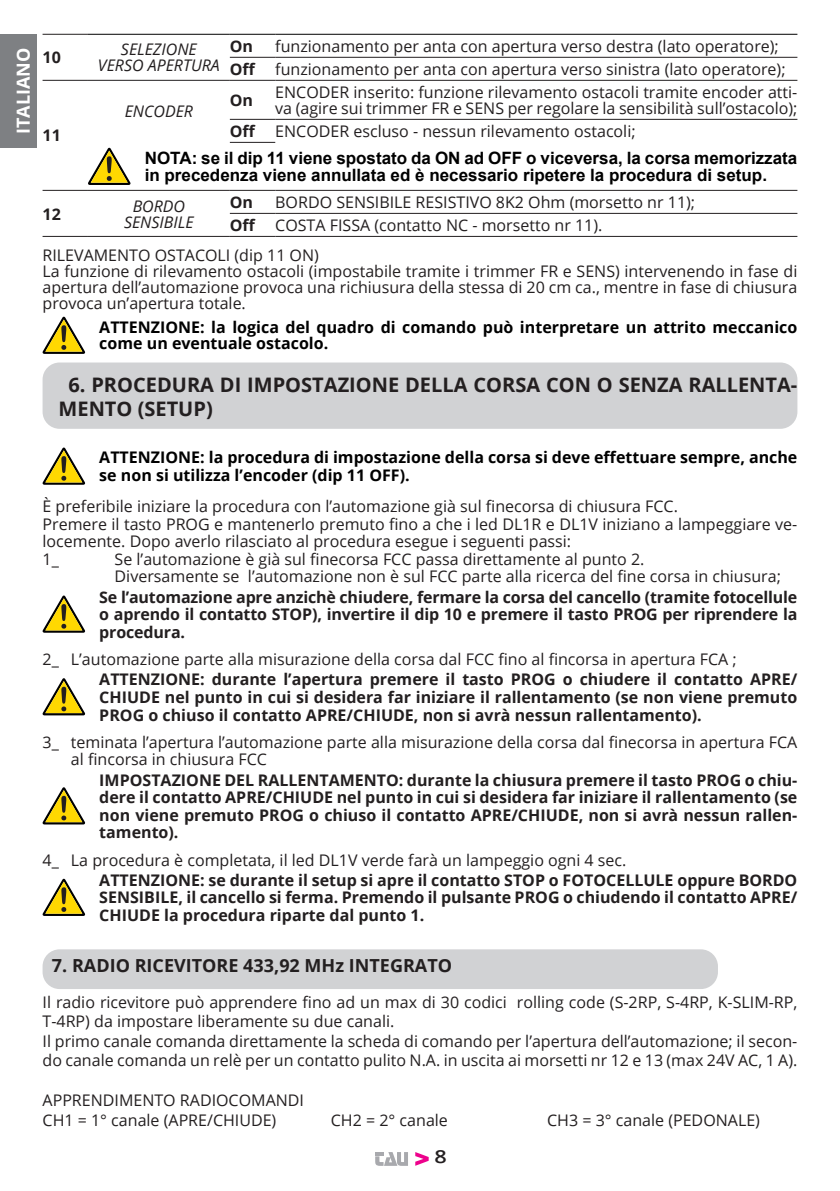
<style>
.page{position:relative;width:840px;height:1191px;background:#fff}
.page>*{position:absolute;margin:0;border:0;box-sizing:border-box;transform-origin:0 0}
.Testo{font:700 20px/24px "Open Sans";color:#231f20}
.Titolo_cap{font:700 18px "Open Sans";color:#231f20}
.t1{font:700 18px "Open Sans";color:#fff}
.t2{font:600 18px "Open Sans";color:#231f20;scale:1.2 1}
.Collegamenti-1{font:700 17px/17.8px "Arial";color:#000}
.Titolo_cap-2{font:16px/17.6px "Open Sans";color:#231f20}
.Corpo_testo{font:700 16px/17.6px "Open Sans";color:#231f20;text-align:justify}
.Stacco_5{font:16px/16px "Open Sans";color:#231f20}
.Stacco10{font:16px/17.6px "Open Sans";color:#231f20}
.Corpo_testo-2{font:16px/16px "Open Sans";color:#231f20;text-align:justify}
.Corpo_testo-3{font:700 16px/16px "Open Sans";color:#000}
.Titolo_cap-3{font:700 16px/17.6px "Open Sans";letter-spacing:-.01em;color:#231f20;text-align:justify}
.Rientro{font:italic 16px "Open Sans";color:#231f20}
.Rientro-2{font:700 16px "Open Sans";color:#231f20}
</style>
<div class="page">
<svg style="left:415px;top:1152px;width:13px;height:13px"></svg>
<svg style="left:375px;top:1152px;width:33px;height:13px"></svg>
<hr style="left:43px;top:236px;width:45px;height:1px;background:#231f20">
<hr style="left:88px;top:236px;width:142px;height:1px;background:#231f20">
<hr style="left:43px;top:34px;width:45px;height:1px;background:#231f20">
<hr style="left:230px;top:80px;width:45px;height:1px;background:#231f20">
<hr style="left:230px;top:190px;width:45px;height:1px;background:#231f20">
<hr style="left:43px;top:80px;width:45px;height:1px;background:#231f20">
<hr style="left:88px;top:80px;width:142px;height:1px;background:#231f20">
<hr style="left:43px;top:190px;width:45px;height:1px;background:#231f20">
<hr style="left:88px;top:190px;width:142px;height:1px;background:#231f20">
<hr style="left:275px;top:80px;width:522px;height:1px;background:#231f20">
<hr style="left:275px;top:119px;width:522px;height:1px;background:#231f20">
<hr style="left:275px;top:190px;width:522px;height:1px;background:#231f20">
<hr style="left:275px;top:213px;width:522px;height:1px;background:#231f20">
<hr style="left:230px;top:236px;width:45px;height:1px;background:#231f20">
<hr style="left:275px;top:236px;width:522px;height:1px;background:#231f20">
<hr style="left:230px;top:57px;width:45px;height:1px;background:#231f20">
<hr style="left:275px;top:57px;width:522px;height:1px;background:#231f20">
<hr style="left:230px;top:119px;width:45px;height:1px;background:#231f20">
<hr style="left:230px;top:213px;width:45px;height:1px;background:#231f20">
<hr style="left:88px;top:34px;width:142px;height:1px;background:#000">
<hr style="left:230px;top:34px;width:45px;height:1px;background:#000">
<hr style="left:275px;top:34px;width:522px;height:1px;background:#000">
<hr style="left:230px;top:142px;width:45px;height:1px;background:#231f20">
<svg style="left:88px;top:148px;width:42px;height:37px"></svg>
<svg style="left:43px;top:317px;width:42px;height:37px"></svg>
<div style="left:43px;top:362px;width:754px;height:67px;background:#d1d2d4;border-radius:17px"></div>
<svg style="left:43px;top:447px;width:42px;height:38px"></svg>
<svg style="left:43px;top:595px;width:42px;height:37px"></svg>
<svg style="left:43px;top:678px;width:42px;height:37px"></svg>
<svg style="left:43px;top:787px;width:42px;height:37px"></svg>
<svg style="left:43px;top:878px;width:42px;height:38px"></svg>
<div style="left:43px;top:949px;width:674px;height:40px;background:#d1d2d4;border-radius:17px"></div>
<div style="left:0;top:34px;width:37px;height:113px;background:#7e8083"></div>
<p class="t1" style="left:11px;top:134px;width:88px;rotate:-90deg">ITALIANO</p>
<p class="Rientro-2" style="left:43px;top:46px;width:20px">10</p>
<p class="Rientro-2" style="left:43px;top:124px;width:20px">11</p>
<p class="Rientro" style="left:121px;top:39px;width:77px">SELEZIONE</p>
<p class="Rientro" style="left:98px;top:55px;width:123px">VERSO APERTURA</p>
<p class="Rientro-2" style="left:230px;top:35px;width:25px">On</p>
<p class="Stacco_5" style="left:275px;top:38px;width:505px">funzionamento per anta con apertura verso destra (lato operatore);</p>
<p class="Rientro-2" style="left:230px;top:58px;width:27px">Off</p>
<p class="Stacco_5" style="left:275px;top:61px;width:511px">funzionamento per anta con apertura verso sinistra (lato operatore);</p>
<p class="Rientro-2" style="left:230px;top:89px;width:25px">On</p>
<p class="Stacco_5" style="left:275px;top:84px;width:523px">ENCODER inserito: funzione rilevamento ostacoli tramite encoder atti&shy;va (agire sui trimmer FR e SENS per regolare la sensibilità sull’ostacolo);</p>
<p class="Rientro-2" style="left:230px;top:120px;width:27px">Off</p>
<p class="Stacco_5" style="left:275px;top:123px;width:362px">ENCODER escluso - nessun rilevamento ostacoli;</p>
<p class="Collegamenti-1" style="left:145px;top:149px;width:653px">NOTA: se il dip 11 viene spostato da ON ad OFF o viceversa, la corsa memorizzata in precedenza viene annullata ed è necessario ripetere la procedura di setup.</p>
<p class="Rientro" style="left:125px;top:101px;width:70px">ENCODER</p>
<p class="Rientro-2" style="left:230px;top:191px;width:25px">On</p>
<p class="Stacco_5" style="left:275px;top:194px;width:421px">BORDO SENSIBILE RESISTIVO 8K2 Ohm (morsetto nr 11);</p>
<p class="Rientro-2" style="left:230px;top:214px;width:27px">Off</p>
<p class="Stacco_5" style="left:275px;top:217px;width:328px">COSTA FISSA (contatto NC - morsetto nr 11).</p>
<p class="Corpo_testo-2" style="left:43px;top:246px;width:278px">RILEVAMENTO OSTACOLI (dip 11 ON)</p>
<p class="Corpo_testo-2" style="left:43px;top:262px;width:756px">La funzione di rilevamento ostacoli (impostabile tramite i trimmer FR e SENS) intervenendo in fase di apertura dell’automazione provoca una richiusura della stessa di 20 cm ca., mentre in fase di chiusura provoca un’apertura totale.</p>
<p class="Corpo_testo-3" style="left:99px;top:319px;width:699px">ATTENZIONE: la logica del quadro di comando può interpretare un attrito meccanico come un eventuale ostacolo.</p>
<p class="Testo" style="left:59px;top:372px;width:740px;text-indent:10px">6. PROCEDURA DI IMPOSTAZIONE DELLA CORSA CON O SENZA RALLENTA-<br>MENTO (SETUP)</p>
<p class="Corpo_testo-3" style="left:99px;top:448px;width:699px;line-height:17.6px">ATTENZIONE: la procedura di impostazione della corsa si deve effettuare sempre, anche se non si utilizza l’encoder (dip 11 OFF).</p>
<p class="Stacco10" style="left:43px;top:497px;width:636px">È preferibile iniziare la procedura con l’automazione già sul finecorsa di chiusura FCC.</p>
<p class="Stacco10" style="left:43px;top:514px;width:756px">Premere il tasto PROG e mantenerlo premuto fino a che i led DL1R e DL1V iniziano a lampeggiare ve&shy;locemente. Dopo averlo rilasciato al procedura esegue i seguenti passi:</p>
<p class="Stacco10" style="left:43px;top:550px;width:18px">1_</p>
<p class="Stacco10" style="left:115px;top:550px;width:531px">Se l’automazione è già sul finecorsa FCC passa direttamente al punto 2.</p>
<p class="Stacco10" style="left:115px;top:567px;width:667px">Diversamente se l’automazione non è sul FCC parte alla ricerca del fine corsa in chiusura;</p>
<p class="Titolo_cap-3" style="left:99px;top:587px;width:699px">Se l’automazione apre anzichè chiudere, fermare la corsa del cancello (tramite fotocellule o aprendo il contatto STOP), invertire il dip 10 e premere il tasto PROG per riprendere la procedura.</p>
<p class="Titolo_cap-2" style="left:43px;top:650px;width:695px">2_ L’automazione parte alla misurazione della corsa dal FCC fino al fincorsa in apertura FCA ;</p>
<p class="Corpo_testo" style="left:99px;top:670px;width:699px">ATTENZIONE: durante l’apertura premere il tasto PROG o chiudere il contatto APRE/ CHIUDE nel punto in cui si desidera far iniziare il rallentamento (se non viene premuto PROG o chiuso il contatto APRE/CHIUDE, non si avrà nessun rallentamento).</p>
<p class="Titolo_cap-2" style="left:71px;top:732px;width:727px;text-indent:-28px">3_ teminata l’apertura l’automazione parte alla misurazione della corsa dal finecorsa in apertura FCA al fincorsa in chiusura FCC</p>
<p class="Corpo_testo" style="left:99px;top:770px;width:699px">IMPOSTAZIONE DEL RALLENTAMENTO: durante la chiusura premere il tasto PROG o chiu&shy;dere il contatto APRE/CHIUDE nel punto in cui si desidera far iniziare il rallentamento (se non viene premuto PROG o chiuso il contatto APRE/CHIUDE, non si avrà nessun rallen&shy;tamento).</p>
<p class="Titolo_cap-2" style="left:43px;top:850px;width:585px">4_ La procedura è completata, il led DL1V verde farà un lampeggio ogni 4 sec.</p>
<p class="Corpo_testo" style="left:99px;top:871px;width:699px">ATTENZIONE: se durante il setup si apre il contatto STOP o FOTOCELLULE oppure BORDO SENSIBILE, il cancello si ferma. Premendo il pulsante PROG o chiudendo il contatto APRE/ CHIUDE la procedura riparte dal punto 1.</p>
<p class="Titolo_cap" style="left:52px;top:952px;width:401px">7. RADIO RICEVITORE 433,92 MHz INTEGRATO</p>
<p class="Titolo_cap-2" style="left:43px;top:991px;width:756px;line-height:19.2px">Il radio ricevitore può apprendere fino ad un max di 30 codici rolling code (S-2RP, S-4RP, K-SLIM-RP,<br>T-4RP) da impostare liberamente su due canali.</p>
<p class="Titolo_cap-2" style="left:43px;top:1030px;width:756px;line-height:19.8px">Il primo canale comanda direttamente la scheda di comando per l’apertura dell’automazione; il secon&shy;do canale comanda un relè per un contatto pulito N.A. in uscita ai morsetti nr 12 e 13 (max 24V AC, 1 A).</p>
<p class="Titolo_cap-2" style="left:43px;top:1091px;width:263px">APPRENDIMENTO RADIOCOMANDI</p>
<p class="Titolo_cap-2" style="left:43px;top:1110px;width:235px">CH1 = 1° canale (APRE/CHIUDE)</p>
<p class="Titolo_cap-2" style="left:331px;top:1110px;width:118px">CH2 = 2° canale</p>
<p class="Titolo_cap-2" style="left:547px;top:1110px;width:214px">CH3 = 3° canale (PEDONALE)</p>
<p class="Rientro" style="left:133px;top:195px;width:54px">BORDO</p>
<p class="Rientro" style="left:124px;top:211px;width:71px">SENSIBILE</p>
<p class="Rientro-2" style="left:43px;top:202px;width:20px">12</p>
<p class="t2" style="left:434px;top:1143px;width:12px">8</p>
</div>
